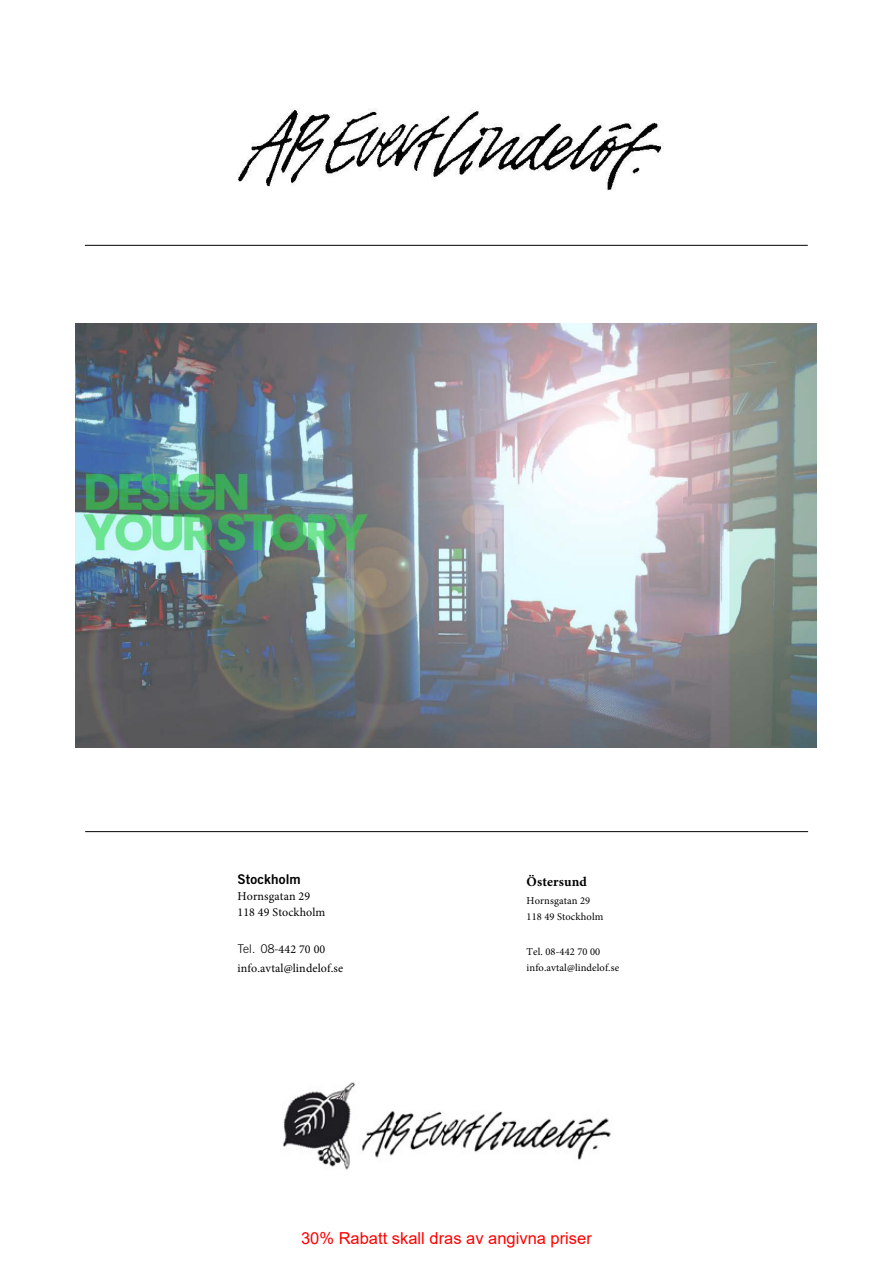
<style>
.page{position:relative;width:893px;height:1263px;background:#fff}
.page>*{position:absolute;margin:0;border:0;box-sizing:border-box;transform-origin:0 0}
.t1{font:16.5px "Arial";color:#f00}
.t2{font:700 13.5px "Minion Pro";letter-spacing:.01em;color:#000}
.t3{font:13.5px "Trade Gothic LT Std Bd 2";letter-spacing:.01em;color:#000}
.t4{font:12px/16.5px "Minion Pro";letter-spacing:.01em;color:#000}
.t5{font:300 12px "Trade Gothic LT Std";color:#000}
.t6{font:10.5px/16.6px "Minion Pro";letter-spacing:.01em;color:#000}
.s1{font-family:"Minion Pro";font-weight:400}
</style>
<div class="page">
<hr style="left:85px;top:831px;width:723px;height:1px;background:#000">
<hr style="left:85px;top:245px;width:723px;height:1px;background:#000">
<img style="left:238px;top:109px;width:426px;height:82px">
<img style="left:283px;top:1082px;width:328px;height:87px">
<img style="left:75px;top:324px;width:742px;height:424px">
<p class="t3" style="left:237px;top:871px;width:65px">Stockholm</p>
<p class="t4" style="left:237px;top:888px;width:89px">Hornsgatan 29<br>118 49 Stockholm</p>
<p class="t5" style="left:237px;top:941px;width:89px">Tel. 08-<span class="s1">442 70 00</span></p>
<p class="t4" style="left:237px;top:960px;width:107px">info.avtal@lindelof.se</p>
<p class="t2" style="left:527px;top:872px;width:62px">Östersund</p>
<p class="t6" style="left:527px;top:892px;width:78px">Hornsgatan 29<br>118 49 Stockholm</p>
<p class="t6" style="left:527px;top:943px;width:94px">Tel. 08-442 70 00 info.avtal@lindelof.se</p>
<h1 class="t1" style="left:301px;top:1226px;width:292px">30% Rabatt skall dras av angivna priser</h1>
</div>
